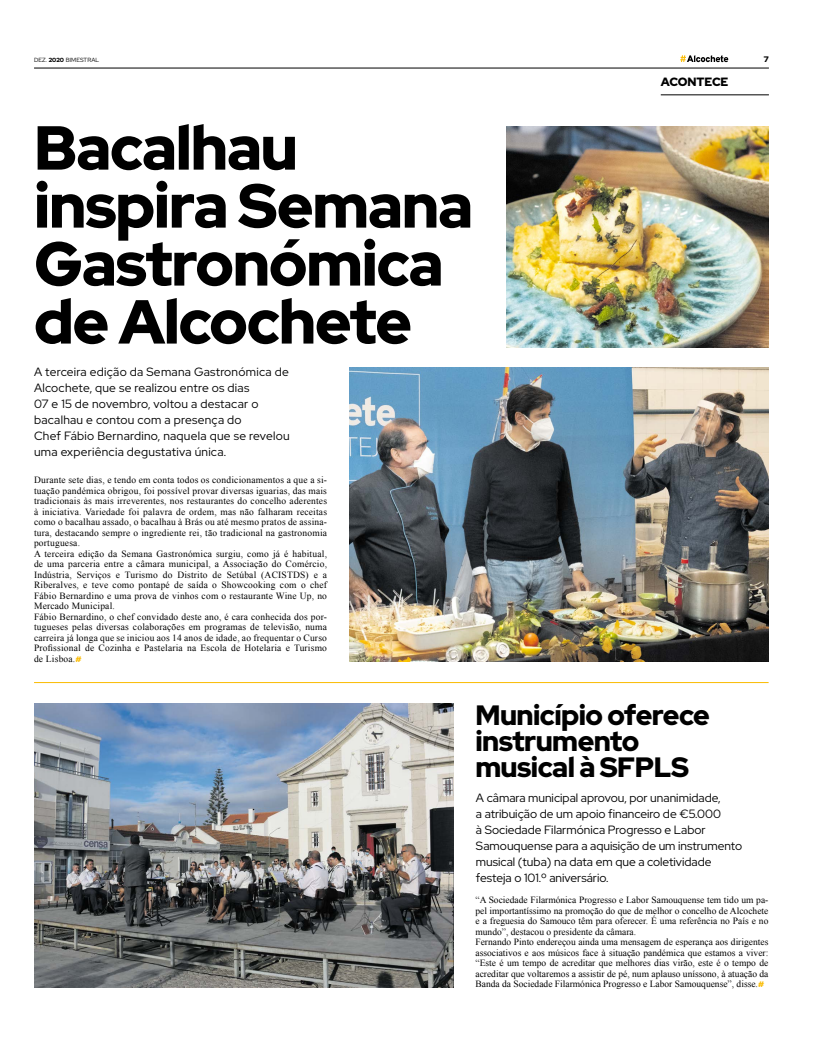
<style>
.page{position:relative;width:820px;height:1049px;background:#fff}
.page>*{position:absolute;margin:0;border:0;box-sizing:border-box;transform-origin:0 0}
.t1{font:900 62px/58px "Red Hat Display";letter-spacing:-.02em;color:#000}
.t2{font:900 28px/26px "Red Hat Display";letter-spacing:-.02em;color:#000}
.t3{font:12px/16px "Red Hat Display";color:#000}
.t4{font:12px/16px "Red Hat Display";letter-spacing:.02em;color:#000}
.t5{font:900 12px "Red Hat Display";color:#000}
.t6{font:9.5px/10.5px "Times New Roman";letter-spacing:.02em;color:#000}
.t7{font:9.5px/10.5px "Times New Roman";color:#000}
.t8{font:900 8px "Red Hat Display";color:#000}
.t9{font:6px "Red Hat Display";letter-spacing:.01em;color:#000}
.s1{font-weight:900}
.s2{font-family:"Red Hat Display";font-weight:900;font-size:8px;color:#fabb00}
</style>
<div class="page">
<hr style="left:34px;top:68px;width:734px;height:1px;background:#000">
<svg style="left:680px;top:55px;width:48px;height:7px"></svg>
<hr style="left:34px;top:682px;width:734px;height:1px;background:#fabb00">
<hr style="left:660px;top:95px;width:108px;height:1px;background:#000">
<img style="left:349px;top:368px;width:419px;height:294px">
<img style="left:34px;top:704px;width:419px;height:283px">
<img style="left:506px;top:126px;width:262px;height:221px">
<p class="t9" style="left:34px;top:56px;width:67px">DEZ. <span class="s1">2020</span> BIMESTRAL</p>
<p class="t8" style="left:763px;top:54px;width:6px">7</p>
<h1 class="t1" style="left:34px;top:119px;width:440px">Bacalhau inspira Semana<br>Gastronómica de Alcochete</h1>
<p class="t4" style="left:34px;top:364px;width:257px">A terceira edição da Semana Gastronómica de Alcochete, que se realizou entre os dias<br>07 e 15 de novembro, voltou a destacar o bacalhau e contou com a presença do<br>Chef Fábio Bernardino, naquela que se revelou uma experiência degustativa única.</p>
<p class="t6" style="left:34px;top:475px;width:294px">Durante sete dias, e tendo em conta todos os condicionamentos a que a si&shy;tuação pandémica obrigou, foi possível provar diversas iguarias, das mais tradicionais às mais irreverentes, nos restaurantes do concelho aderentes à iniciativa. Variedade foi palavra de ordem, mas não falharam receitas como o bacalhau assado, o bacalhau à Brás ou até mesmo pratos de assina&shy;tura, destacando sempre o ingrediente rei, tão tradicional na gastronomia portuguesa.<br>A terceira edição da Semana Gastronómica surgiu, como já é habitual, de uma parceria entre a câmara municipal, a Associação do Comércio, Indústria, Serviços e Turismo do Distrito de Setúbal (ACISTDS) e a Riberalves, e teve como pontapé de saída o Showcooking com o chef Fábio Bernardino e uma prova de vinhos com o restaurante Wine Up, no Mercado Municipal.<br>Fábio Bernardino, o chef convidado deste ano, é cara conhecida dos por&shy;tugueses pelas diversas colaborações em programas de televisão, numa carreira já longa que se iniciou aos 14 anos de idade, ao frequentar o Curso Profissional de Cozinha e Pastelaria na Escola de Hotelaria e Turismo de Lisboa.<span class="s2">#</span></p>
<p class="t5" style="left:660px;top:74px;width:69px">ACONTECE</p>
<h2 class="t2" style="left:475px;top:702px;width:236px">Município oferece instrumento musical à SFPLS</h2>
<p class="t3" style="left:476px;top:790px;width:268px">A câmara municipal aprovou, por unanimidade,<br>a atribuição de um apoio financeiro de €5.000<br>à Sociedade Filarmónica Progresso e Labor Samouquense para a aquisição de um instrumento musical (tuba) na data em que a coletividade festeja o 101.º aniversário.</p>
<p class="t7" style="left:475px;top:895px;width:294px">“A Sociedade Filarmónica Progresso e Labor Samouquense tem tido um pa&shy;pel importantíssimo na promoção do que de melhor o concelho de Alcochete e a freguesia do Samouco têm para oferecer. É uma referência no País e no mundo”, destacou o presidente da câmara.<br>Fernando Pinto endereçou ainda uma mensagem de esperança aos dirigentes associativos e aos músicos face à situação pandémica que estamos a viver: “Este é um tempo de acreditar que melhores dias virão, este é o tempo de acreditar que voltaremos a assistir de pé, num aplauso uníssono, à atuação da Banda da Sociedade Filarmónica Progresso e Labor Samouquense”, disse.<span class="s2">#</span></p>
</div>
